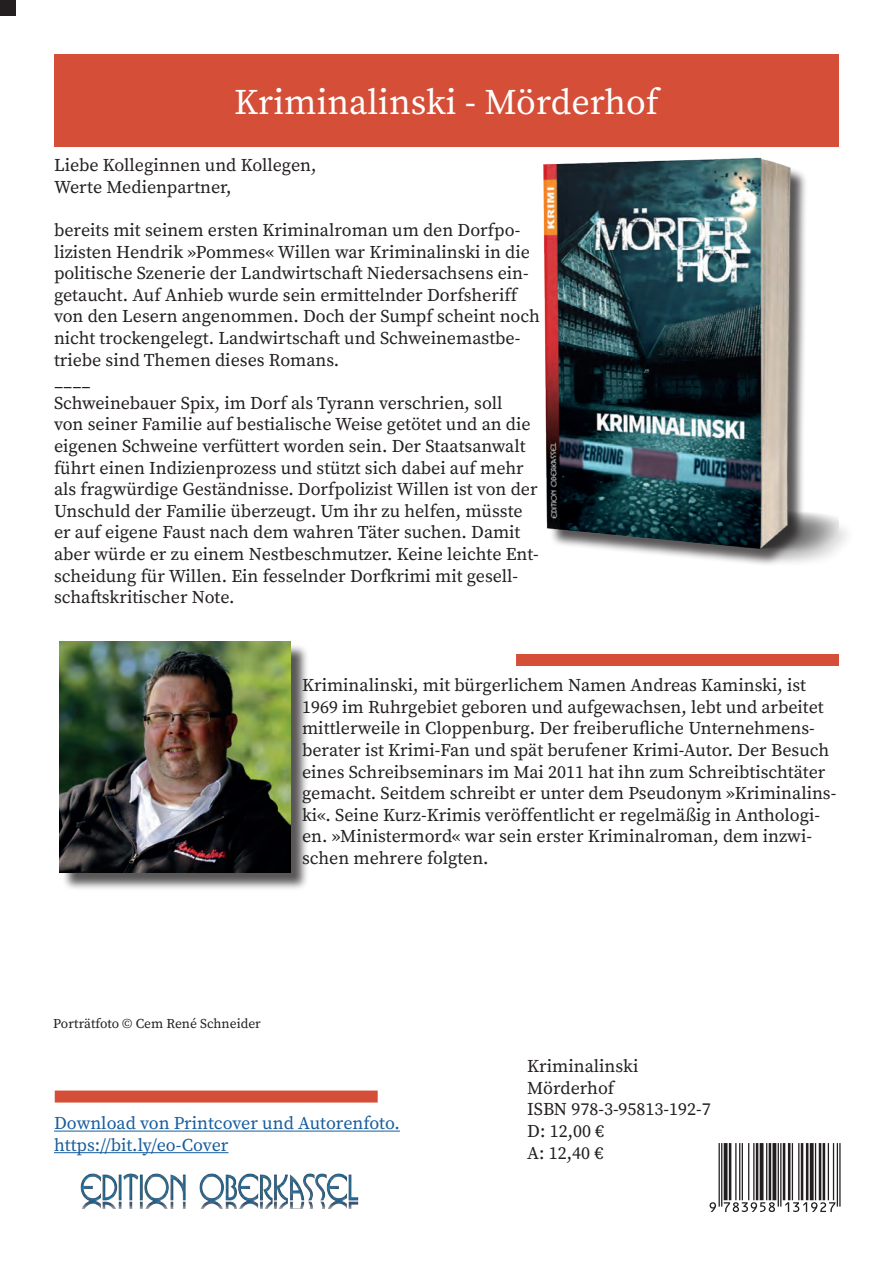
<style>
.page{position:relative;width:893px;height:1263px;background:#fff}
.page>*{position:absolute;margin:0;border:0;box-sizing:border-box;transform-origin:0 0}
.t1{font:36px "Source Serif Pro";color:#fff}
.t2{font:18px/21.6px "Source Serif Pro";color:#231f20}
.t3{font:18px/21.6px "Source Serif Pro";color:#175d9e}
.t4{font:13.5px "Source Serif Pro";color:#231f20}
</style>
<div class="page">
<div style="left:54px;top:54px;width:785px;height:93px;background:#d44e38"></div>
<img style="left:80px;top:1173px;width:279px;height:36px">
<hr style="left:54px;top:1130px;width:346px;height:1px;background:#175d9e">
<hr style="left:54px;top:1152px;width:174px;height:1px;background:#175d9e">
<div style="left:516px;top:654px;width:323px;height:12px;background:#d44e38"></div>
<div style="left:55px;top:1090px;width:323px;height:12px;background:#d44e38"></div>
<div style="left:0;top:0;width:15px;height:15px;background:#231f20"></div>
<hr style="left:839px;top:1143px;width:2px;height:63px;background:#231f20">
<hr style="left:837px;top:1143px;width:1px;height:63px;background:#231f20">
<hr style="left:833px;top:1143px;width:1px;height:57px;background:#231f20">
<hr style="left:828px;top:1143px;width:1px;height:57px;background:#231f20">
<hr style="left:823px;top:1143px;width:2px;height:57px;background:#231f20">
<hr style="left:819px;top:1143px;width:2px;height:57px;background:#231f20">
<hr style="left:815px;top:1143px;width:1px;height:57px;background:#231f20">
<svg style="left:810px;top:1143px;width:4px;height:57px"></svg>
<hr style="left:806px;top:1143px;width:2px;height:57px;background:#231f20">
<hr style="left:801px;top:1143px;width:2px;height:57px;background:#231f20">
<hr style="left:798px;top:1143px;width:1px;height:57px;background:#231f20">
<hr style="left:792px;top:1143px;width:1px;height:57px;background:#231f20">
<hr style="left:788px;top:1143px;width:2px;height:57px;background:#231f20">
<hr style="left:783px;top:1143px;width:2px;height:57px;background:#231f20">
<hr style="left:780px;top:1143px;width:1px;height:63px;background:#231f20">
<hr style="left:778px;top:1143px;width:1px;height:63px;background:#231f20">
<svg style="left:772px;top:1143px;width:4px;height:57px"></svg>
<hr style="left:769px;top:1143px;width:2px;height:57px;background:#231f20">
<hr style="left:766px;top:1143px;width:1px;height:57px;background:#231f20">
<hr style="left:760px;top:1143px;width:3px;height:57px;background:#231f20">
<hr style="left:756px;top:1143px;width:2px;height:57px;background:#231f20">
<hr style="left:753px;top:1143px;width:1px;height:57px;background:#231f20">
<hr style="left:748px;top:1143px;width:1px;height:57px;background:#231f20">
<hr style="left:742px;top:1143px;width:1px;height:57px;background:#231f20">
<hr style="left:739px;top:1143px;width:1px;height:57px;background:#231f20">
<hr style="left:735px;top:1143px;width:1px;height:57px;background:#231f20">
<hr style="left:729px;top:1143px;width:2px;height:57px;background:#231f20">
<hr style="left:724px;top:1143px;width:3px;height:57px;background:#231f20">
<hr style="left:721px;top:1143px;width:1px;height:63px;background:#231f20">
<hr style="left:718px;top:1143px;width:2px;height:63px;background:#231f20">
<svg style="left:710px;top:1202px;width:125px;height:10px"></svg>
<div style="left:546px;top:161px;width:309px;height:407px;background:#231f20;opacity:.75"></div>
<img style="left:543px;top:157px;width:295px;height:398px">
<div style="left:61px;top:644px;width:248px;height:247px;background:#231f20;opacity:.75"></div>
<img style="left:59px;top:642px;width:231px;height:231px">
<h1 class="t1" style="left:234px;top:80px;width:426px">Kriminalinski - Mörderhof</h1>
<p class="t2" style="left:54px;top:155px;width:264px">Liebe Kolleginnen und Kollegen,<br>Werte Medienpartner,</p>
<p class="t2" style="left:54px;top:220px;width:487px">bereits mit seinem ersten Kriminalroman um den Dorfpo&shy;lizisten Hendrik »Pommes« Willen war Kriminalinski in die politische Szenerie der Landwirtschaft Niedersachsens ein&shy;getaucht. Auf Anhieb wurde sein ermittelnder Dorfsheriff von den Lesern angenommen. Doch der Sumpf scheint noch nicht trockengelegt. Landwirtschaft und Schweinemastbe&shy;triebe sind Themen dieses Romans.<br>____<br>Schweinebauer Spix, im Dorf als Tyrann verschrien, soll<br>von seiner Familie auf bestialische Weise getötet und an die eigenen Schweine verfüttert worden sein. Der Staatsanwalt führt einen Indizienprozess und stützt sich dabei auf mehr als fragwürdige Geständnisse. Dorfpolizist Willen ist von der Unschuld der Familie überzeugt. Um ihr zu helfen, müsste er auf eigene Faust nach dem wahren Täter suchen. Damit aber würde er zu einem Nestbeschmutzer. Keine leichte Ent&shy;scheidung für Willen. Ein fesselnder Dorfkrimi mit gesell&shy;schaftskritischer Note.</p>
<p class="t2" style="left:302px;top:675px;width:536px">Kriminalinski, mit bürgerlichem Namen Andreas Kaminski, ist 1969 im Ruhrgebiet geboren und aufgewachsen, lebt und arbeitet mittlerweile in Cloppenburg. Der freiberufliche Unternehmens&shy;berater ist Krimi-Fan und spät berufener Krimi-Autor. Der Besuch eines Schreibseminars im Mai 2011 hat ihn zum Schreibtischtäter gemacht. Seitdem schreibt er unter dem Pseudonym »Kriminalins&shy;ki«. Seine Kurz-Krimis veröffentlicht er regelmäßig in Anthologi&shy;en. »Ministermord« war sein erster Kriminalroman, dem inzwi&shy;schen mehrere folgten.</p>
<p class="t4" style="left:53px;top:1016px;width:209px">Porträtfoto © Cem René Schneider</p>
<p class="t3" style="left:54px;top:1113px;width:347px">Download von Printcover und Autorenfoto. https://bit.ly/eo-Cover</p>
<p class="t2" style="left:527px;top:1056px;width:185px">Kriminalinski<br>Mörderhof<br>ISBN 978-3-95813-192-7<br>D: 12,00 €<br>A: 12,40 €</p>
</div>
